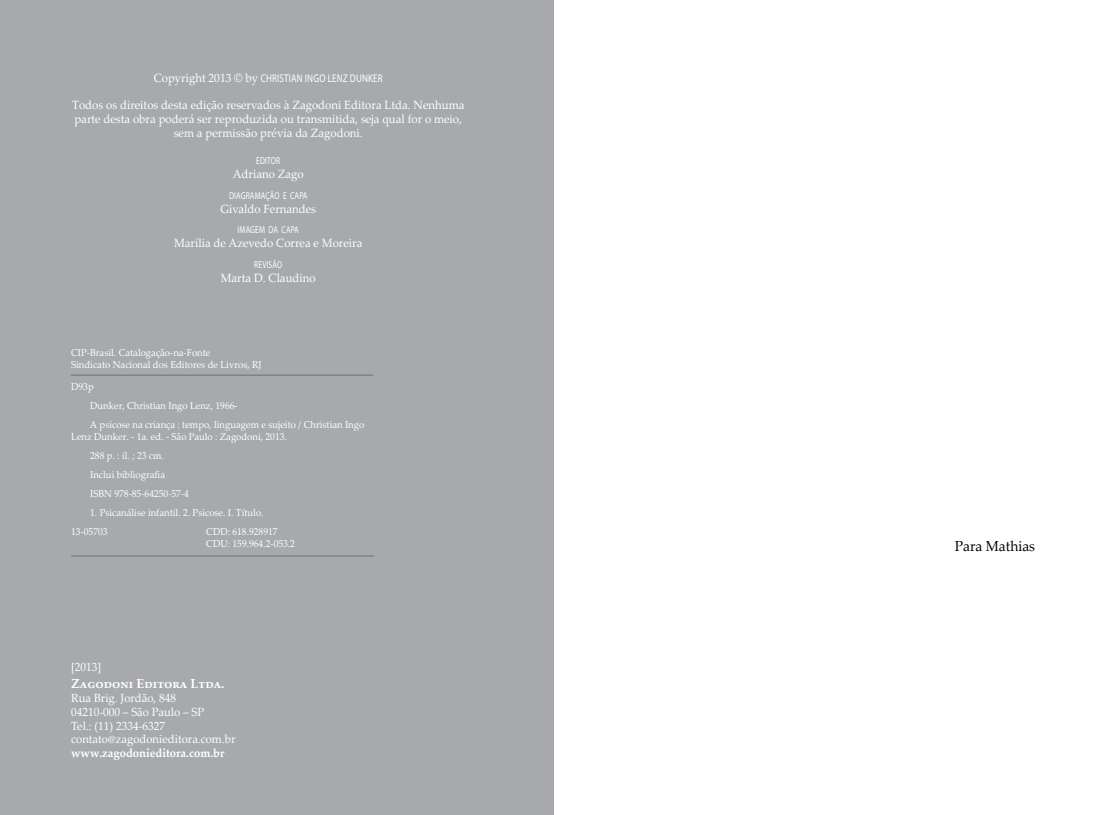
<style>
.page{position:relative;width:1106px;height:815px;background:#fff}
.page>*{position:absolute;margin:0;border:0;box-sizing:border-box;transform-origin:0 0}
.t1{font:14.5px "Palatino Linotype";color:#000;scale:.95 1}
.t2{font:700 13.12px "Palatino Linotype";color:#fff}
.t3{font:12px/13.8px "Palatino Linotype";color:#fff;text-align:center;scale:.95 1}
.t4{font:11.88px/13.8px "Palatino Linotype";color:#fff;scale:.95 1}
.t5{font:700 11.88px "Palatino Linotype";color:#fff;scale:.95 1}
.t6{font:11.25px "Myriad Pro";letter-spacing:.02em;color:#fff;scale:.8 1}
.t7{font:10px/19px "Palatino Linotype";color:#fff;scale:.95 1}
.t8{font:10px "Myriad Pro";letter-spacing:.02em;color:#fff;scale:.75 1}
.s1{font-family:"Palatino Linotype";font-size:12px}
</style>
<div class="page">
<div style="left:0;top:0;width:553px;height:815px;background:#a7a9ac"></div>
<hr style="left:71px;top:375px;width:302px;height:1px;background:#6d6f71">
<hr style="left:71px;top:556px;width:303px;height:1px;background:#6d6f71">
<p class="t6" style="left:154px;top:71px;width:288px"><span class="s1">Copyright 2013 © by</span> CHRISTIAN INGO LENZ DUNKER</p>
<p class="t3" style="left:72px;top:98px;width:414px">Todos os direitos desta edição reservados à Zagodoni Editora Ltda. Nenhuma parte desta obra poderá ser reproduzida ou transmitida, seja qual for o meio, sem a permissão prévia da Zagodoni.</p>
<p class="t8" style="left:256px;top:155px;width:33px">EDITOR</p>
<p class="t3" style="left:233px;top:167px;width:76px">Adriano Zago</p>
<p class="t8" style="left:229px;top:189px;width:106px">DIAGRAMAÇÃO E CAPA</p>
<p class="t3" style="left:220px;top:201px;width:102px">Givaldo Fernandes</p>
<p class="t8" style="left:238px;top:224px;width:83px">IMAGEM DA CAPA</p>
<p class="t3" style="left:174px;top:236px;width:200px">Marília de Azevedo Correa e Moreira</p>
<p class="t8" style="left:254px;top:258px;width:39px">REVISÃO</p>
<p class="t3" style="left:221px;top:270px;width:101px">Marta D. Claudino</p>
<p class="t7" style="left:71px;top:346px;width:202px;line-height:11.9px">CIP-Brasil. Catalogação-na-Fonte<br>Sindicato Nacional dos Editores de Livros, RJ</p>
<p class="t7" style="left:90px;top:377px;width:290px;text-indent:-19px">D93p<br>Dunker, Christian Ingo Lenz, 1966-<br>A psicose na criança : tempo, linguagem e sujeito / Christian Ingo</p>
<p class="t7" style="left:90px;top:427px;width:208px;text-indent:-19px">Lenz Dunker. - 1a. ed. - São Paulo : Zagodoni, 2013.<br>288 p. : il. ; 23 cm.<br>Inclui bibliografia<br>ISBN 978-85-64250-57-4</p>
<p class="t7" style="left:71px;top:503px;width:204px;text-indent:19px">1. Psicanálise infantil. 2. Psicose. I. Título.<br>13-05703</p>
<p class="t7" style="left:206px;top:525px;width:95px;line-height:11.9px">CDD: 618.928917<br>CDU: 159.964.2-053.2</p>
<p class="t4" style="left:71px;top:660px;width:33px">[2013]</p>
<h2 class="t2" style="left:71px;top:674px;width:155px">Zagodoni Editora Ltda.</h2>
<p class="t4" style="left:71px;top:691px;width:174px">Rua Brig. Jordão, 848<br>04210-000 – São Paulo – SP<br>Tel.: (11) 2334-6327 contato@zagodonieditora.com.br</p>
<p class="t5" style="left:71px;top:744px;width:163px">www.zagodonieditora.com.br</p>
<h1 class="t1" style="left:955px;top:536px;width:86px">Para Mathias</h1>
</div>
